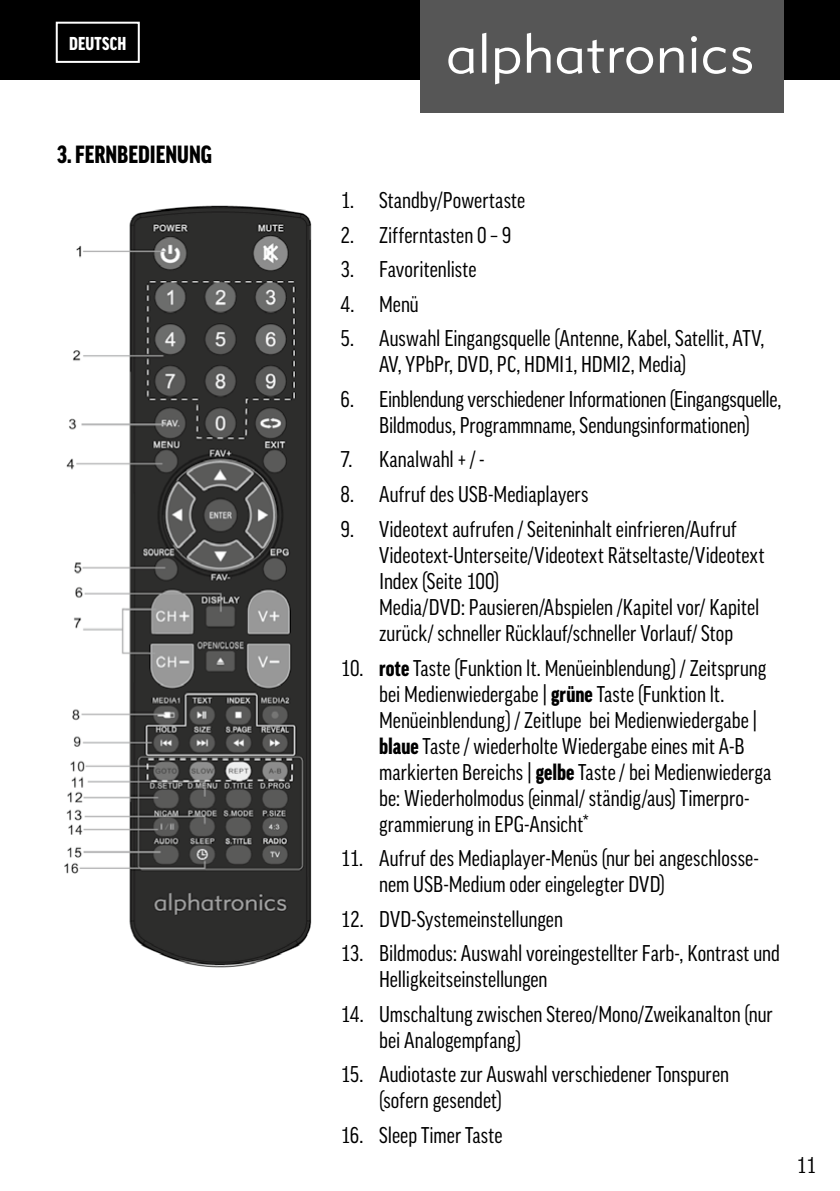
<style>
.page{position:relative;width:840px;height:1191px;background:#fff}
.page>*{position:absolute;margin:0;border:0;box-sizing:border-box;transform-origin:0 0}
.t1{font:900 condensed 24px "Good";color:#000}
.t2{font:condensed 22px/26px "Good";color:#000}
.t3{font:900 condensed 18px "Good";letter-spacing:.015em;color:#fff}
.s1{font-weight:900}
</style>
<div class="page">
<div style="left:0;top:0;width:428px;height:79px;background:#000"></div>
<div style="left:428px;top:0;width:411px;height:79px;background:#000"></div>
<div style="left:420px;top:0;width:362px;height:112px;background:#565656"></div>
<svg style="left:448px;top:48px;width:25px;height:26px"></svg>
<svg style="left:482px;top:33px;width:4px;height:40px"></svg>
<svg style="left:495px;top:48px;width:25px;height:36px"></svg>
<svg style="left:526px;top:33px;width:24px;height:40px"></svg>
<svg style="left:556px;top:40px;width:47px;height:34px"></svg>
<svg style="left:609px;top:47px;width:43px;height:27px"></svg>
<svg style="left:659px;top:48px;width:24px;height:25px"></svg>
<svg style="left:691px;top:36px;width:5px;height:37px"></svg>
<svg style="left:703px;top:47px;width:22px;height:27px"></svg>
<svg style="left:732px;top:47px;width:19px;height:27px"></svg>
<div style="left:56px;top:22px;width:84px;height:41px;border:2px solid #fff"></div>
<img style="left:64px;top:205px;width:248px;height:763px">
<p class="t3" style="left:69px;top:33px;width:59px">DEUTSCH</p>
<p class="t1" style="left:57px;top:141px;width:157px">3. FERNBEDIENUNG</p>
<p class="t2" style="left:340px;top:187px;width:186px">1. Standby/Powertaste</p>
<p class="t2" style="left:340px;top:222px;width:172px">2. Zifferntasten 0 – 9</p>
<p class="t2" style="left:340px;top:256px;width:137px">3. Favoritenliste</p>
<p class="t2" style="left:340px;top:291px;width:80px">4. Menü</p>
<p class="t2" style="left:379px;top:325px;width:387px;text-indent:-39px">5. Auswahl Eingangsquelle (Antenne, Kabel, Satellit, ATV,<br>AV, YPbPr, DVD, PC, HDMI1, HDMI2, Media)</p>
<p class="t2" style="left:340px;top:386px;width:442px;text-align:center">6. Einblendung verschiedener Informationen (Eingangsquelle,<br>Bildmodus, Programmname, Sendungsinformationen)</p>
<p class="t2" style="left:340px;top:446px;width:145px">7. Kanalwahl + / -</p>
<p class="t2" style="left:340px;top:481px;width:249px">8. Aufruf des USB-Mediaplayers</p>
<p class="t2" style="left:379px;top:516px;width:387px;text-indent:-39px">9. Videotext aufrufen / Seiteninhalt einfrieren/Aufruf Videotext-Unterseite/Videotext Rätseltaste/Videotext Index (Seite 100)<br>Media/DVD: Pausieren/Abspielen /Kapitel vor/ Kapitel zurück/ schneller Rücklauf/schneller Vorlauf/ Stop</p>
<p class="t2" style="left:379px;top:655px;width:393px;text-indent:-39px">10. <span class="s1">rote</span> Taste (Funktion lt. Menüeinblendung) / Zeitsprung bei Medienwiedergabe | <span class="s1">grüne</span> Taste (Funktion lt.<br>Menüeinblendung) / Zeitlupe bei Medienwiedergabe | <span class="s1">blaue</span> Taste / wiederholte Wiedergabe eines mit A-B markierten Bereichs | <span class="s1">gelbe</span> Taste / bei Medienwiederga be: Wiederholmodus (einmal/ ständig/aus) Timerpro&shy;grammierung in EPG-Ansicht*</p>
<p class="t2" style="left:379px;top:845px;width:381px;text-indent:-39px">11. Aufruf des Mediaplayer-Menüs (nur bei angeschlosse&shy;nem USB-Medium oder eingelegter DVD)</p>
<p class="t2" style="left:340px;top:906px;width:224px">12. DVD-Systemeinstellungen</p>
<p class="t2" style="left:379px;top:940px;width:402px;text-indent:-39px">13. Bildmodus: Auswahl voreingestellter Farb-, Kontrast und<br>Helligkeitseinstellungen</p>
<p class="t2" style="left:379px;top:1001px;width:395px;text-indent:-39px">14. Umschaltung zwischen Stereo/Mono/Zweikanalton (nur bei Analogempfang)</p>
<p class="t2" style="left:379px;top:1061px;width:351px;text-indent:-39px">15. Audiotaste zur Auswahl verschiedener Tonspuren (sofern gesendet)</p>
<p class="t2" style="left:340px;top:1122px;width:163px">16. Sleep Timer Taste</p>
<p class="t2" style="left:796px;top:1151px;width:21px">11</p>
</div>
